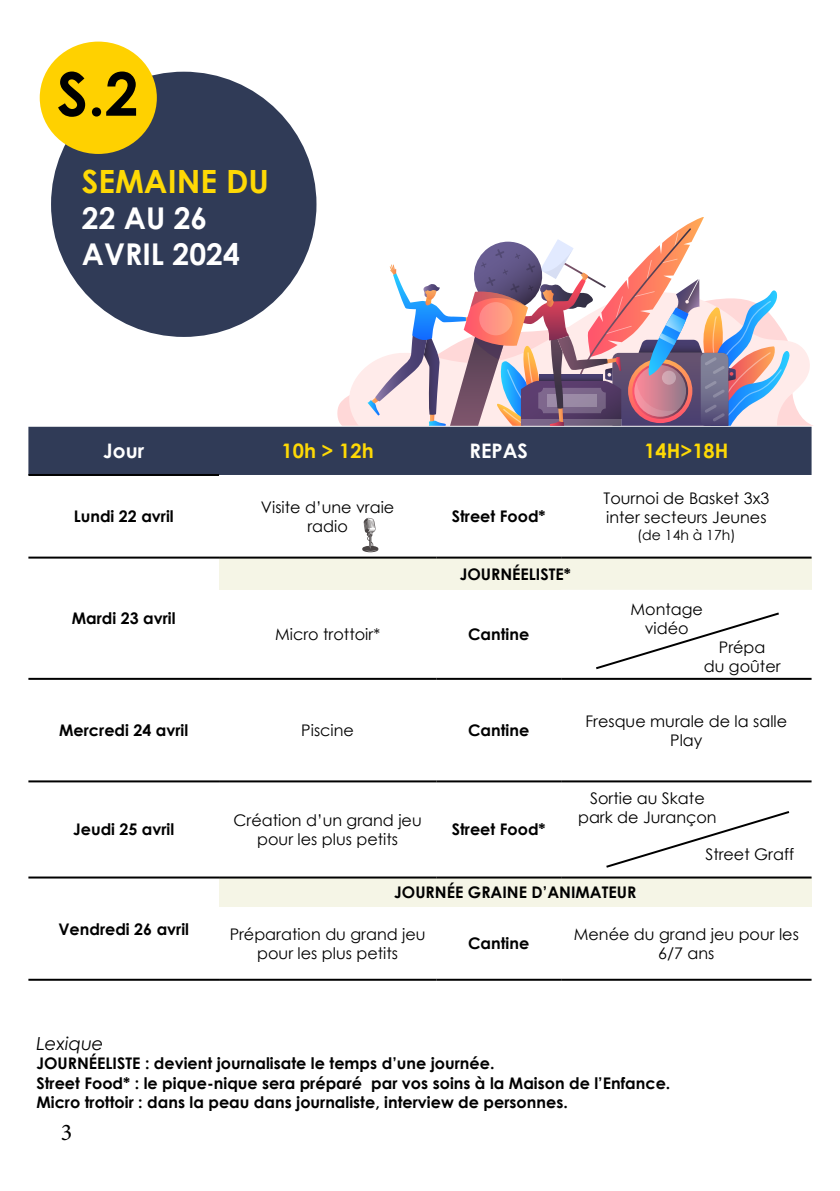
<style>
.page{position:relative;width:840px;height:1191px;background:#fff}
.page>*{position:absolute;margin:0;border:0;box-sizing:border-box;transform-origin:0 0}
.t1{font:700 60px "Century Gothic";color:#000}
.t2{font:700 32px "Century Gothic";color:#fed905}
.t3{font:700 30px/36px "Century Gothic";color:#fff}
.t4{font:24px "Minion Pro";color:#000}
.t5{font:700 20px "Century Gothic";color:#fed905}
.t6{font:700 20px "Century Gothic";color:#fff}
.t7{font:italic 18px "Century Gothic";color:#000}
.t8{font:700 16px/19.2px "Century Gothic";color:#000}
.t9{font:16px/19.2px "Century Gothic";color:#000;text-align:center}
.t10{font:14px "Century Gothic";color:#000}
</style>
<div class="page">
<div style="left:51px;top:72px;width:265px;height:265px;background:#303b57;border-radius:50%"></div>
<div style="left:40px;top:42px;width:117px;height:112px;background:#ffd100;border-radius:50%"></div>
<svg style="left:28px;top:217px;width:783px;height:258px"></svg>
<div style="left:219px;top:557px;width:592px;height:33px;background:#f5f5e6"></div>
<svg style="left:561px;top:677px;width:250px;height:106px"></svg>
<div style="left:219px;top:877px;width:592px;height:30px;background:#f5f5e6"></div>
<hr style="left:28px;top:474px;width:191px;height:2px;background:#000">
<hr style="left:28px;top:556px;width:191px;height:2px;background:#000">
<hr style="left:219px;top:556px;width:217px;height:2px;background:#000">
<hr style="left:436px;top:556px;width:125px;height:2px;background:#000">
<hr style="left:561px;top:556px;width:250px;height:2px;background:#000">
<hr style="left:28px;top:678px;width:191px;height:2px;background:#000">
<hr style="left:219px;top:678px;width:217px;height:2px;background:#000">
<hr style="left:436px;top:678px;width:125px;height:2px;background:#000">
<hr style="left:561px;top:678px;width:250px;height:2px;background:#000">
<hr style="left:28px;top:780px;width:191px;height:2px;background:#000">
<hr style="left:28px;top:876px;width:191px;height:2px;background:#000">
<hr style="left:28px;top:978px;width:191px;height:2px;background:#000">
<hr style="left:219px;top:978px;width:217px;height:2px;background:#000">
<hr style="left:436px;top:978px;width:125px;height:2px;background:#000">
<hr style="left:561px;top:978px;width:250px;height:2px;background:#000">
<hr style="left:219px;top:876px;width:217px;height:2px;background:#000">
<hr style="left:436px;top:876px;width:125px;height:2px;background:#000">
<hr style="left:561px;top:876px;width:250px;height:2px;background:#000">
<hr style="left:219px;top:780px;width:217px;height:2px;background:#000">
<hr style="left:436px;top:780px;width:125px;height:2px;background:#000">
<hr style="left:561px;top:780px;width:250px;height:2px;background:#000">
<svg style="left:596px;top:612px;width:183px;height:58px"></svg>
<svg style="left:606px;top:811px;width:184px;height:57px"></svg>
<svg style="left:362px;top:518px;width:16px;height:34px"></svg>
<h1 class="t1" style="left:57px;top:48px;width:83px">S.2</h1>
<h2 class="t2" style="left:82px;top:157px;width:188px">SEMAINE DU</h2>
<h3 class="t3" style="left:82px;top:199px;width:159px">22 AU 26<br>AVRIL 2024</h3>
<p class="t6" style="left:103px;top:436px;width:42px">Jour</p>
<p class="t5" style="left:281px;top:436px;width:93px">10h &gt; 12h</p>
<p class="t6" style="left:469px;top:436px;width:60px">REPAS</p>
<p class="t5" style="left:644px;top:436px;width:85px">14H&gt;18H</p>
<p class="t8" style="left:74px;top:506px;width:101px">Lundi 22 avril</p>
<p class="t9" style="left:261px;top:497px;width:135px">Visite d’une vraie radio</p>
<p class="t8" style="left:451px;top:506px;width:95px">Street Food*</p>
<p class="t8" style="left:72px;top:608px;width:105px">Mardi 23 avril</p>
<p class="t8" style="left:459px;top:563px;width:113px">JOURNÉELISTE*</p>
<p class="t9" style="left:275px;top:624px;width:106px">Micro trottoir*</p>
<p class="t8" style="left:468px;top:624px;width:63px">Cantine</p>
<p class="t9" style="left:603px;top:488px;width:167px;text-align:left">Tournoi de Basket 3x3 inter secteurs Jeunes</p>
<p class="t10" style="left:636px;top:525px;width:100px">(de 14h à 17h)</p>
<p class="t9" style="left:630px;top:599px;width:74px">Montage vidéo</p>
<p class="t9" style="left:703px;top:637px;width:78px">Prépa<br>du goûter</p>
<p class="t8" style="left:59px;top:720px;width:130px">Mercredi 24 avril</p>
<p class="t9" style="left:301px;top:720px;width:54px">Piscine</p>
<p class="t8" style="left:468px;top:720px;width:63px">Cantine</p>
<p class="t9" style="left:585px;top:711px;width:203px">Fresque murale de la salle<br>Play</p>
<p class="t8" style="left:73px;top:819px;width:103px">Jeudi 25 avril</p>
<p class="t9" style="left:233px;top:810px;width:189px">Création d’un grand jeu pour les plus petits</p>
<p class="t8" style="left:451px;top:819px;width:95px">Street Food*</p>
<p class="t9" style="left:577px;top:788px;width:140px">Sortie au Skate park de Jurançon</p>
<p class="t9" style="left:705px;top:844px;width:90px">Street Graff</p>
<p class="t8" style="left:58px;top:918px;width:132px">Vendredi 26 avril</p>
<p class="t8" style="left:394px;top:882px;width:243px">JOURNÉE GRAINE D’ANIMATEUR</p>
<p class="t9" style="left:229px;top:924px;width:197px">Préparation du grand jeu pour les plus petits</p>
<p class="t8" style="left:468px;top:933px;width:63px">Cantine</p>
<p class="t9" style="left:573px;top:924px;width:226px">Menée du grand jeu pour les<br>6/7 ans</p>
<p class="t7" style="left:36px;top:1031px;width:69px">Lexique</p>
<p class="t8" style="left:36px;top:1053px;width:635px">JOURNÉELISTE : devient journalisate le temps d’une journée.<br>Street Food* : le pique-nique sera préparé par vos soins à la Maison de l’Enfance.<br>Micro trottoir : dans la peau dans journaliste, interview de personnes.</p>
<h3 class="t4" style="left:61px;top:1116px;width:13px">3</h3>
</div>
